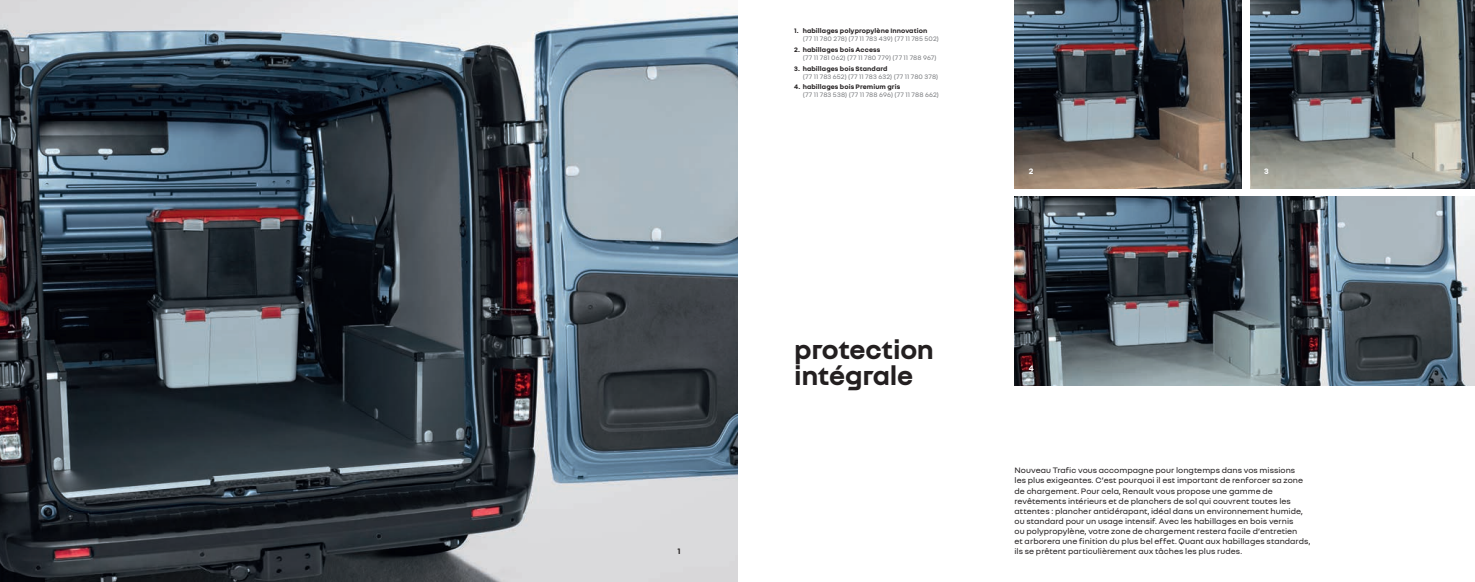
<style>
.page{position:relative;width:1475px;height:582px;background:#fff}
.page>*{position:absolute;margin:0;border:0;box-sizing:border-box;transform-origin:0 0}
.t1{font:700 28px/25.6px "Nouvel R";letter-spacing:-.01em;color:#231f20}
.t2{font:8.5px/10px "Nouvel R";letter-spacing:.005em;color:#231f20}
.t3{font:700 8.5px "Nouvel R";color:#fff}
.t4{font:700 8.5px "Nouvel R";color:#231f20}
.t5{font:7px "Nouvel R";letter-spacing:.015em;color:#808285}
.t6{font:700 7px "Nouvel R";letter-spacing:.015em;color:#231f20}
</style>
<div class="page">
<img style="left:1014px;top:196px;width:460px;height:189px">
<img style="left:1250px;top:0;width:224px;height:188px">
<img style="left:1014px;top:0;width:227px;height:188px">
<img style="left:0;top:0;width:737px;height:581px">
<p class="t4" style="left:677px;top:544px;width:5px">1</p>
<p class="t6" style="left:794px;top:26px;width:134px">1. habillages polypropylène Innovation</p>
<p class="t5" style="left:802px;top:34px;width:138px">(77 11 780 278) (77 11 783 439) (77 11 785 502)</p>
<p class="t6" style="left:794px;top:45px;width:88px">2. habillages bois Access</p>
<p class="t5" style="left:802px;top:53px;width:135px">(77 11 781 062) (77 11 780 779) (77 11 788 967)</p>
<p class="t6" style="left:794px;top:64px;width:95px">3. habillages bois Standard</p>
<p class="t5" style="left:802px;top:72px;width:137px">(77 11 783 652) (77 11 783 632) (77 11 780 378)</p>
<p class="t6" style="left:794px;top:82px;width:108px">4. habillages bois Premium gris</p>
<p class="t5" style="left:802px;top:91px;width:138px">(77 11 783 538) (77 11 788 696) (77 11 788 662)</p>
<h1 class="t1" style="left:794px;top:335px;width:141px">protection intégrale</h1>
<p class="t3" style="left:1028px;top:166px;width:6px">2</p>
<p class="t3" style="left:1263px;top:166px;width:6px">3</p>
<p class="t3" style="left:1028px;top:362px;width:7px">4</p>
<p class="t2" style="left:1014px;top:464px;width:297px">Nouveau Trafic vous accompagne pour longtemps dans vos missions<br>les plus exigeantes. C’est pourquoi il est important de renforcer sa zone de chargement. Pour cela, Renault vous propose une gamme de revêtements intérieurs et de planchers de sol qui couvrent toutes les attentes : plancher antidérapant, idéal dans un environnement humide, ou standard pour un usage intensif. Avec les habillages en bois vernis<br>ou polypropylène, votre zone de chargement restera facile d’entretien<br>et arborera une finition du plus bel effet. Quant aux habillages standards, ils se prêtent particulièrement aux tâches les plus rudes.</p>
</div>
